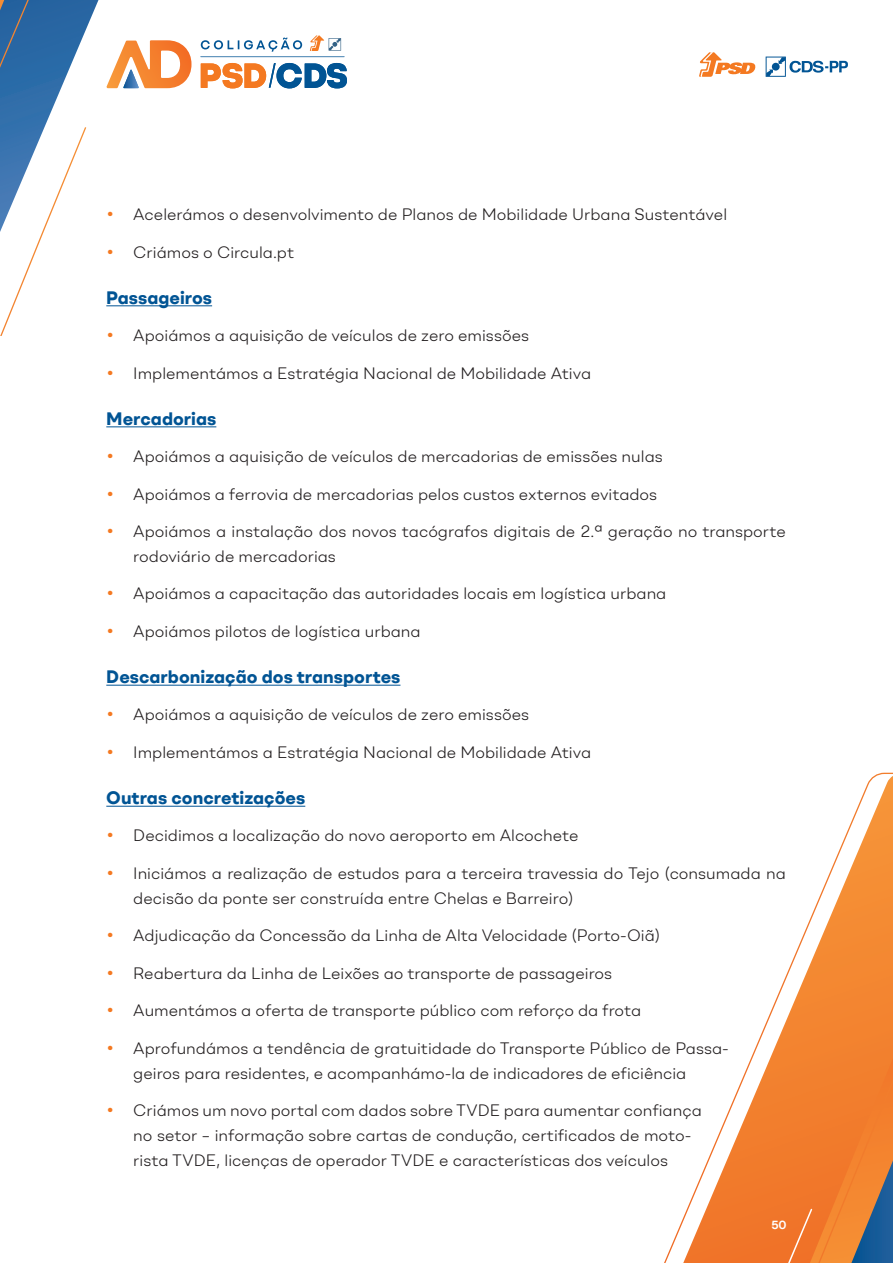
<style>
.page{position:relative;width:893px;height:1263px;background:#fff}
.page>*{position:absolute;margin:0;border:0;box-sizing:border-box;transform-origin:0 0}
.t1{font:700 18px "BR Omny";color:#015494}
.Topics{font:300 16.5px/24.8px "BR Omny";color:#231f20}
.t2{font:600 12px "BR Omny";color:#fff}
.s1{color:#f47921}
</style>
<div class="page">
<svg style="left:699px;top:52px;width:57px;height:25px"></svg>
<svg style="left:766px;top:57px;width:82px;height:20px"></svg>
<svg style="left:0;top:0;width:149px;height:335px"></svg>
<svg style="left:707px;top:772px;width:186px;height:491px"></svg>
<svg style="left:664px;top:1162px;width:43px;height:101px"></svg>
<svg style="left:200px;top:35px;width:145px;height:22px"></svg>
<svg style="left:201px;top:63px;width:146px;height:25px"></svg>
<svg style="left:106px;top:40px;width:85px;height:48px"></svg>
<svg style="left:785px;top:1026px;width:108px;height:237px;background:#e27c35"></svg>
<hr style="left:106px;top:305px;width:106px;height:1px;background:#015494">
<hr style="left:106px;top:426px;width:110px;height:1px;background:#015494">
<hr style="left:106px;top:685px;width:294px;height:1px;background:#015494">
<hr style="left:106px;top:806px;width:199px;height:1px;background:#015494">
<p class="Topics" style="left:106px;top:202px;width:622px"><span class="s1">•</span> Acelerámos o desenvolvimento de Planos de Mobilidade Urbana Sustentável</p>
<p class="Topics" style="left:106px;top:239px;width:189px"><span class="s1">•</span> Criámos o Circula.pt</p>
<p class="t1" style="left:106px;top:285px;width:107px">Passageiros</p>
<p class="Topics" style="left:106px;top:323px;width:424px"><span class="s1">•</span> Apoiámos a aquisição de veículos de zero emissões</p>
<p class="Topics" style="left:106px;top:360px;width:486px"><span class="s1">•</span> Implementámos a Estratégia Nacional de Mobilidade Ativa</p>
<p class="t1" style="left:106px;top:406px;width:112px">Mercadorias</p>
<p class="Topics" style="left:106px;top:444px;width:558px"><span class="s1">•</span> Apoiámos a aquisição de veículos de mercadorias de emissões nulas</p>
<p class="Topics" style="left:106px;top:481px;width:552px"><span class="s1">•</span> Apoiámos a ferrovia de mercadorias pelos custos externos evitados</p>
<p class="Topics" style="left:133px;top:519px;width:654px;text-indent:-27px"><span class="s1">•</span> Apoiámos a instalação dos novos tacógrafos digitais de 2.ª geração no transporte rodoviário de mercadorias</p>
<p class="Topics" style="left:106px;top:581px;width:562px"><span class="s1">•</span> Apoiámos a capacitação das autoridades locais em logística urbana</p>
<p class="Topics" style="left:106px;top:618px;width:316px"><span class="s1">•</span> Apoiámos pilotos de logística urbana</p>
<p class="t1" style="left:106px;top:665px;width:296px">Descarbonização dos transportes</p>
<p class="Topics" style="left:106px;top:702px;width:424px"><span class="s1">•</span> Apoiámos a aquisição de veículos de zero emissões</p>
<p class="Topics" style="left:106px;top:739px;width:486px"><span class="s1">•</span> Implementámos a Estratégia Nacional de Mobilidade Ativa</p>
<p class="t1" style="left:106px;top:786px;width:200px">Outras concretizações</p>
<p class="Topics" style="left:106px;top:823px;width:474px"><span class="s1">•</span> Decidimos a localização do novo aeroporto em Alcochete</p>
<p class="Topics" style="left:133px;top:860px;width:654px;text-indent:-27px"><span class="s1">•</span> Iniciámos a realização de estudos para a terceira travessia do Tejo (consumada na decisão da ponte ser construída entre Chelas e Barreiro)</p>
<p class="Topics" style="left:106px;top:923px;width:555px"><span class="s1">•</span> Adjudicação da Concessão da Linha de Alta Velocidade (Porto-Oiã)</p>
<p class="Topics" style="left:106px;top:960px;width:507px"><span class="s1">•</span> Reabertura da Linha de Leixões ao transporte de passageiros</p>
<p class="Topics" style="left:106px;top:998px;width:536px"><span class="s1">•</span> Aumentámos a oferta de transporte público com reforço da frota</p>
<p class="Topics" style="left:133px;top:1035px;width:597px;text-indent:-27px"><span class="s1">•</span> Aprofundámos a tendência de gratuitidade do Transporte Público de Passa&shy;geiros para residentes, e acompanhámo-la de indicadores de eficiência</p>
<p class="Topics" style="left:133px;top:1098px;width:570px;text-indent:-27px"><span class="s1">•</span> Criámos um novo portal com dados sobre TVDE para aumentar confiança no setor – informação sobre cartas de condução, certificados de moto&shy;rista TVDE, licenças de operador TVDE e características dos veículos</p>
<p class="t2" style="left:771px;top:1217px;width:17px">50</p>
</div>
